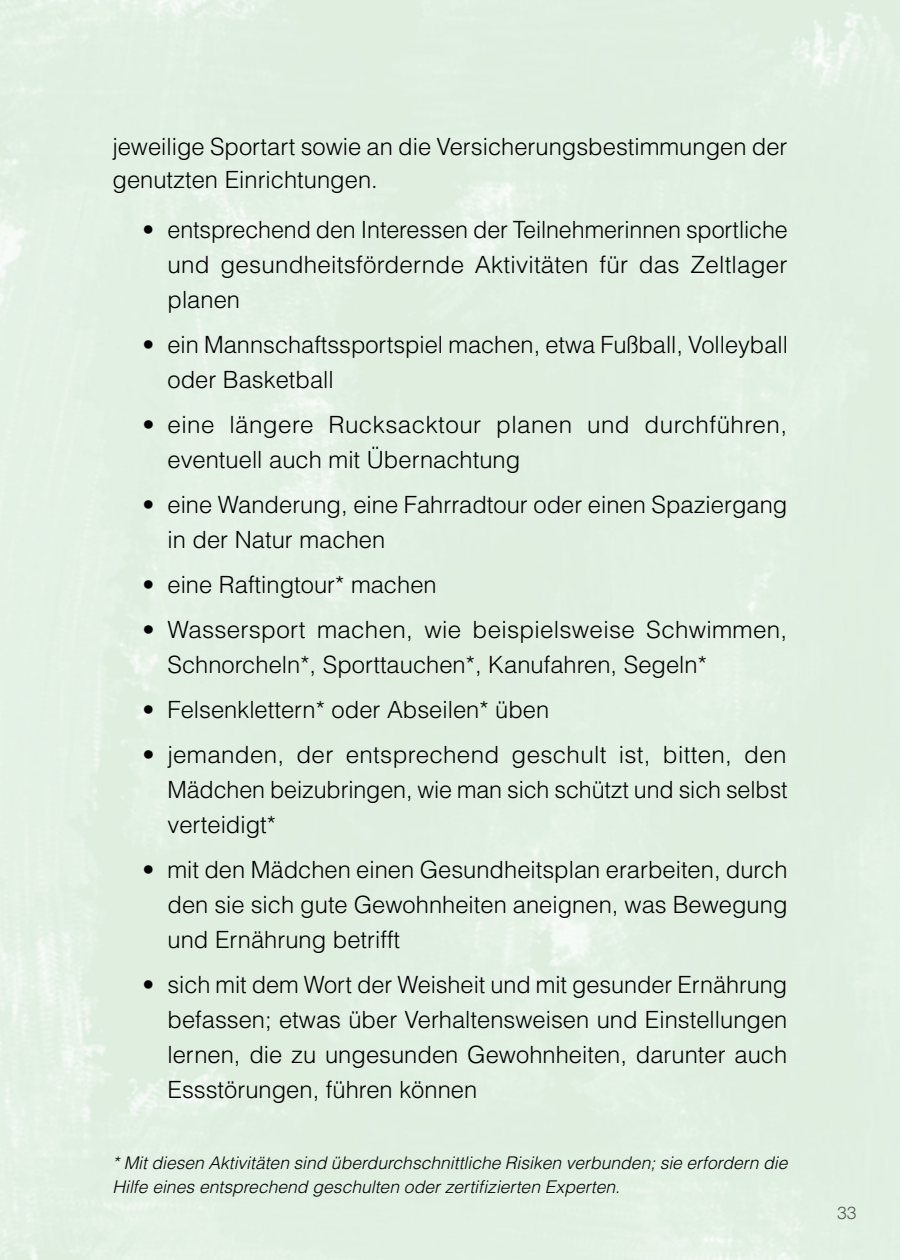
<style>
.page{position:relative;width:900px;height:1260px;background:#fff}
.page>*{position:absolute;margin:0;border:0;box-sizing:border-box;transform-origin:0 0}
.p2_bullet-1_next{font:300 23.75px/35px "Helveticalds Lat";color:#000}
.p2_bullet-1_first{font:300 23.75px/35px "Helveticalds Lat";letter-spacing:.01em;color:#000;text-align:justify}
.p2_first{font:300 23.75px/33.8px "Helveticalds Lat";color:#000}
.p2_bullet-1_next-2{font:300 23.75px/35px "Helveticalds Lat";letter-spacing:.02em;color:#000}
.t1{font:italic 300 17.5px/23.8px "Helveticalds Lat";color:#000}
.t2{font:300 17.5px "Helveticalds Lat";color:#535454}
</style>
<div class="page">
<p class="p2_first" style="left:112px;top:129px;width:677px">jeweilige Sportart sowie an die Versicherungsbestimmungen der genutzten Einrichtungen.</p>
<p class="p2_bullet-1_first" style="left:168px;top:212px;width:622px;text-indent:-25px">• entsprechend den Interessen der Teilnehmerinnen sportliche und gesundheitsfördernde Aktivitäten für das Zeltlager planen</p>
<p class="p2_bullet-1_next" style="left:168px;top:327px;width:622px;text-indent:-25px">• ein Mannschaftssportspiel machen, etwa Fußball, Volleyball oder Basketball</p>
<p class="p2_bullet-1_next-2" style="left:168px;top:407px;width:621px;text-indent:-25px">• eine längere Rucksacktour planen und durchführen, eventuell auch mit Übernachtung</p>
<p class="p2_bullet-1_next" style="left:168px;top:487px;width:621px;text-indent:-25px">• eine Wanderung, eine Fahrradtour oder einen Spaziergang in der Natur machen</p>
<p class="p2_bullet-1_next" style="left:142px;top:567px;width:296px">• eine Raftingtour* machen</p>
<p class="p2_bullet-1_next" style="left:168px;top:612px;width:621px;text-indent:-25px">• Wassersport machen, wie beispielsweise Schwimmen,<br>Schnorcheln*, Sporttauchen*, Kanufahren, Segeln*</p>
<p class="p2_bullet-1_next" style="left:142px;top:692px;width:408px">• Felsenklettern* oder Abseilen* üben</p>
<p class="p2_bullet-1_next" style="left:168px;top:737px;width:622px;text-align:justify;text-indent:-25px">• jemanden, der entsprechend geschult ist, bitten, den Mädchen beizubringen, wie man sich schützt und sich selbst verteidigt*</p>
<p class="p2_bullet-1_next" style="left:168px;top:852px;width:622px;text-align:justify;text-indent:-25px">• mit den Mädchen einen Gesundheitsplan erarbeiten, durch den sie sich gute Gewohnheiten aneignen, was Bewegung und Ernährung betrifft</p>
<p class="p2_bullet-1_next" style="left:168px;top:967px;width:621px;text-align:justify;text-indent:-25px">• sich mit dem Wort der Weisheit und mit gesunder Ernährung befassen; etwas über Verhaltensweisen und Einstellungen lernen, die zu ungesunden Gewohnheiten, darunter auch Essstörungen, führen können</p>
<p class="t1" style="left:112px;top:1151px;width:676px">* Mit diesen Aktivitäten sind überdurchschnittliche Risiken verbunden; sie erfordern die<br>Hilfe eines entsprechend geschulten oder zertifizierten Experten.</p>
<p class="t2" style="left:837px;top:1199px;width:21px">33</p>
</div>
